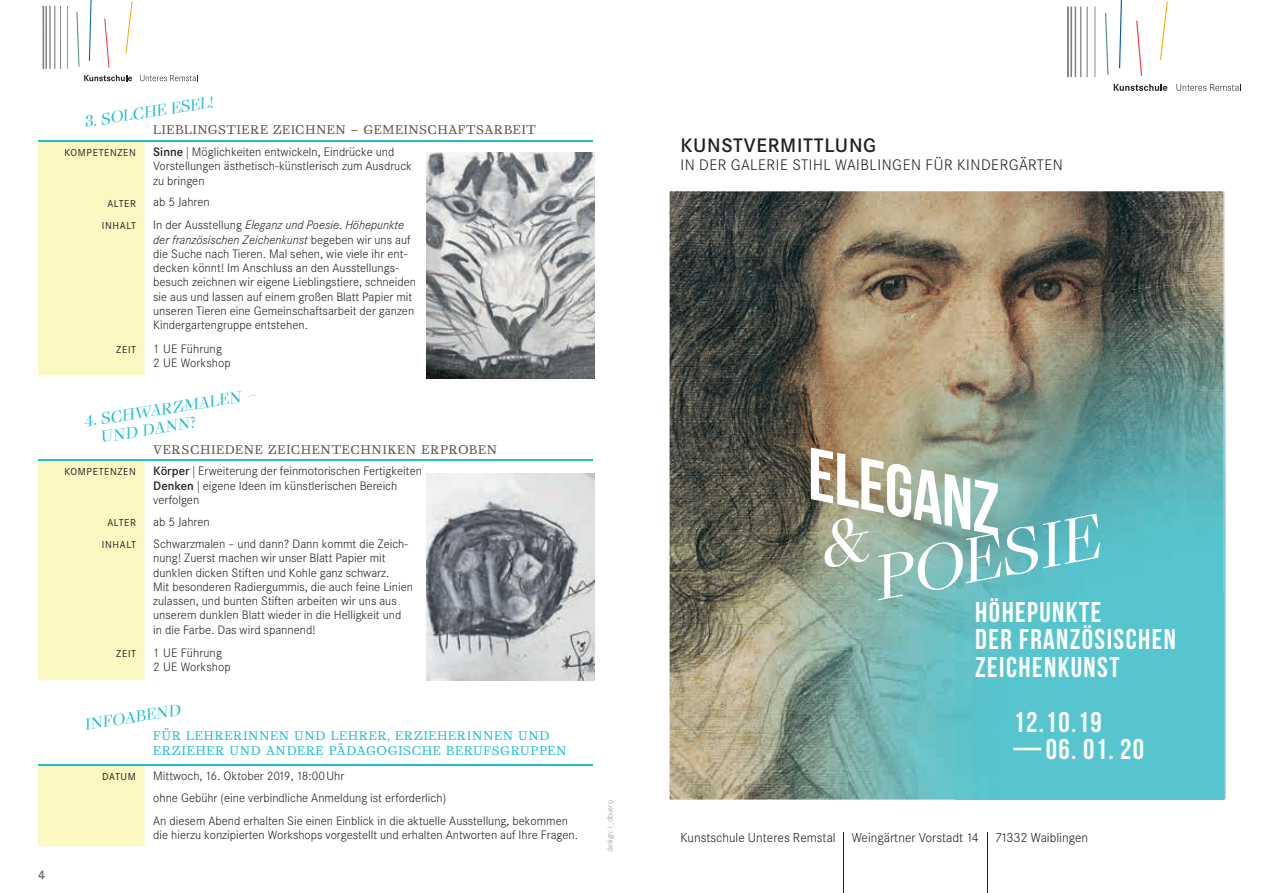
<style>
.page{position:relative;width:1263px;height:893px;background:#fff}
.page>*{position:absolute;margin:0;border:0;box-sizing:border-box;transform-origin:0 0}
.t1{font:italic 700 72.15px "Bebas Neue";color:#fff;scale:1.04 1}
.t2{font:italic 59.85px "Grafier Regular Display";color:#fff}
.t3{font:700 28.5px/27.2px "Bebas Neue";letter-spacing:.05em;color:#fff}
.t4{font:500 19.2px "Corporate SBQ";letter-spacing:.04em;color:#231f20}
.t5{font:italic 15px/18px "Grafier Regular Display";color:#21bece}
.t6{font:300 15px "Corporate SBQ";letter-spacing:.04em;color:#231f20}
.t7{font:300 12.75px "Corporate SBQ";color:#231f20}
.t8{font:300 12px/14.2px "Corporate SBQ";color:#231f20}
.t9{font:12px/15px "Grafier Regular Text";letter-spacing:.05em;color:#21bece}
.t10{font:12px "Grafier Regular Text";letter-spacing:.04em;color:#5e5046}
.t11{font:700 12px "Corporate SBQ";color:#76787b}
.t12{font:10.5px "Corporate S";letter-spacing:.06em;color:#231f20}
.t13{font:300 7.5px "Corporate SBQ";color:#939598}
.s1{font-weight:500}
.s2{font-style:italic}
</style>
<div class="page">
<svg style="left:76px;top:12px;width:4px;height:55px"></svg>
<svg style="left:89px;top:0;width:3px;height:61px"></svg>
<svg style="left:104px;top:18px;width:6px;height:50px"></svg>
<svg style="left:125px;top:1px;width:8px;height:52px"></svg>
<hr style="left:43px;top:6px;width:1px;height:63px;background:#808285">
<hr style="left:45px;top:6px;width:2px;height:63px;background:#808285">
<hr style="left:49px;top:6px;width:2px;height:63px;background:#808285">
<hr style="left:54px;top:6px;width:1px;height:63px;background:#808285">
<hr style="left:60px;top:6px;width:1px;height:63px;background:#808285">
<hr style="left:67px;top:6px;width:1px;height:63px;background:#808285">
<svg style="left:84px;top:75px;width:48px;height:6px"></svg>
<svg style="left:140px;top:75px;width:58px;height:6px"></svg>
<hr style="left:843px;top:832px;width:1px;height:61px;background:#231f20">
<hr style="left:987px;top:832px;width:1px;height:61px;background:#231f20">
<svg style="left:1105px;top:13px;width:3px;height:62px"></svg>
<svg style="left:1119px;top:0;width:3px;height:68px"></svg>
<svg style="left:1136px;top:21px;width:6px;height:55px"></svg>
<svg style="left:1160px;top:2px;width:8px;height:58px"></svg>
<hr style="left:1067px;top:7px;width:2px;height:70px;background:#808285">
<hr style="left:1070px;top:7px;width:2px;height:70px;background:#808285">
<hr style="left:1075px;top:7px;width:1px;height:70px;background:#808285">
<hr style="left:1080px;top:7px;width:1px;height:70px;background:#808285">
<hr style="left:1086px;top:7px;width:2px;height:70px;background:#808285">
<hr style="left:1094px;top:7px;width:1px;height:70px;background:#808285">
<svg style="left:1114px;top:84px;width:53px;height:7px"></svg>
<svg style="left:1176px;top:84px;width:65px;height:7px"></svg>
<div style="left:38px;top:766px;width:107px;height:80px;background:#fbf8c1"></div>
<hr style="left:38px;top:765px;width:107px;height:1px;background:#21bece">
<hr style="left:145px;top:765px;width:448px;height:1px;background:#21bece">
<div style="left:38px;top:141px;width:107px;height:234px;background:#fbf8c1"></div>
<hr style="left:38px;top:140px;width:107px;height:1px;background:#21bece">
<hr style="left:145px;top:140px;width:448px;height:1px;background:#21bece">
<div style="left:38px;top:461px;width:107px;height:219px;background:#fbf8c1"></div>
<hr style="left:38px;top:459px;width:107px;height:2px;background:#21bece">
<hr style="left:145px;top:459px;width:448px;height:2px;background:#21bece">
<img style="left:426px;top:153px;width:168px;height:225px">
<img style="left:669px;top:191px;width:554px;height:608px">
<img style="left:955px;top:284px;width:270px;height:515px">
<img style="left:901px;top:357px;width:54px;height:442px">
<img style="left:847px;top:396px;width:55px;height:403px">
<img style="left:794px;top:451px;width:54px;height:348px">
<img style="left:741px;top:531px;width:53px;height:268px">
<img style="left:426px;top:473px;width:168px;height:207px">
<svg style="left:824px;top:513px;width:45px;height:56px;background:#a4b097"></svg>
<p class="t11" style="left:38px;top:867px;width:9px">4</p>
<p class="t5" style="left:83px;top:113px;width:131px;rotate:-9deg">3. SOLCHE ESEL!</p>
<p class="t10" style="left:153px;top:122px;width:384px">LIEBLINGSTIERE ZEICHNEN – GEMEINSCHAFTSARBEIT</p>
<p class="t12" style="left:64px;top:146px;width:73px">KOMPETENZEN</p>
<p class="t8" style="left:153px;top:145px;width:260px"><span class="s1">Sinne</span> | Möglichkeiten entwickeln, Eindrücke und<br>Vorstellungen ästhetisch-künstlerisch zum Ausdruck zu bringen</p>
<p class="t12" style="left:107px;top:197px;width:30px">ALTER</p>
<p class="t8" style="left:153px;top:195px;width:58px">ab 5 Jahren</p>
<p class="t12" style="left:102px;top:219px;width:36px">INHALT</p>
<p class="t8" style="left:153px;top:218px;width:264px">In der Ausstellung <span class="s2">Eleganz und Poesie</span>. <span class="s2">Höhepunkte der französischen Zeichenkunst</span> begeben wir uns auf die Suche nach Tieren. Mal sehen, wie viele ihr ent&shy;decken könnt! Im Anschluss an den Ausstellungs&shy;besuch zeichnen wir eigene Lieblingstiere, schneiden sie aus und lassen auf einem großen Blatt Papier mit unseren Tieren eine Gemeinschaftsarbeit der ganzen Kindergartengruppe entstehen.</p>
<p class="t12" style="left:116px;top:343px;width:21px">ZEIT</p>
<p class="t8" style="left:153px;top:341px;width:79px">1 UE Führung<br>2 UE Workshop</p>
<p class="t5" style="left:96px;top:410px;width:162px;text-indent:-14px;rotate:-9deg">4. SCHWARZMALEN –<br>UND DANN?</p>
<p class="t10" style="left:153px;top:442px;width:345px">VERSCHIEDENE ZEICHENTECHNIKEN ERPROBEN</p>
<p class="t12" style="left:64px;top:466px;width:73px">KOMPETENZEN</p>
<p class="t8" style="left:153px;top:464px;width:270px"><span class="s1">Körper</span> | Erweiterung der feinmotorischen Fertigkeiten<br><span class="s1">Denken</span> | eigene Ideen im künstlerischen Bereich verfolgen</p>
<p class="t12" style="left:107px;top:516px;width:30px">ALTER</p>
<p class="t8" style="left:153px;top:515px;width:58px">ab 5 Jahren</p>
<p class="t12" style="left:102px;top:539px;width:36px">INHALT</p>
<p class="t8" style="left:153px;top:537px;width:261px">Schwarzmalen – und dann? Dann kommt die Zeich&shy;nung! Zuerst machen wir unser Blatt Papier mit dunklen dicken Stiften und Kohle ganz schwarz.<br>Mit besonderen Radiergummis, die auch feine Linien zulassen, und bunten Stiften arbeiten wir uns aus unserem dunklen Blatt wieder in die Helligkeit und in die Farbe. Das wird spannend!</p>
<p class="t12" style="left:116px;top:648px;width:21px">ZEIT</p>
<p class="t8" style="left:153px;top:646px;width:79px">1 UE Führung<br>2 UE Workshop</p>
<p class="t5" style="left:83px;top:716px;width:99px;rotate:-9deg">INFOABEND</p>
<p class="t9" style="left:153px;top:728px;width:415px">FÜR LEHRERINNEN UND LEHRER, ERZIEHERINNEN UND<br>ERZIEHER UND ANDERE PÄDAGOGISCHE BERUFSGRUPPEN</p>
<p class="t12" style="left:102px;top:771px;width:35px">DATUM</p>
<p class="t8" style="left:153px;top:765px;width:416px;line-height:22.4px">Mittwoch, 16. Oktober 2019, 18:00 Uhr<br>ohne Gebühr (eine verbindliche Anmeldung ist erforderlich)<br>An diesem Abend erhalten Sie einen Einblick in die aktuelle Ausstellung, bekommen</p>
<p class="t8" style="left:153px;top:828px;width:426px">die hierzu konzipierten Workshops vorgestellt und erhalten Antworten auf Ihre Fragen.</p>
<p class="t13" style="left:605px;top:852px;width:53px;rotate:-90deg">design: i_dbuero</p>
<h3 class="t4" style="left:680px;top:134px;width:197px">KUNSTVERMITTLUNG</h3>
<p class="t6" style="left:680px;top:156px;width:384px">IN DER GALERIE STIHL WAIBLINGEN FÜR KINDERGÄRTEN</p>
<h1 class="t1" style="left:820px;top:435px;width:189px;rotate:11deg">ELEGANZ</h1>
<h2 class="t2" style="left:864px;top:542px;width:231px;rotate:-11deg">POESIE</h2>
<h3 class="t3" style="left:975px;top:598px;width:202px">HÖHEPUNKTE<br>DER FRANZÖSISCHEN<br>ZEICHENKUNST</h3>
<h3 class="t3" style="left:1013px;top:708px;width:132px">12.10.19<br>–– 06. 01. 20</h3>
<p class="t7" style="left:680px;top:830px;width:409px">Kunstschule Unteres Remstal Weingärtner Vorstadt 14 71332 Waiblingen</p>
</div>
